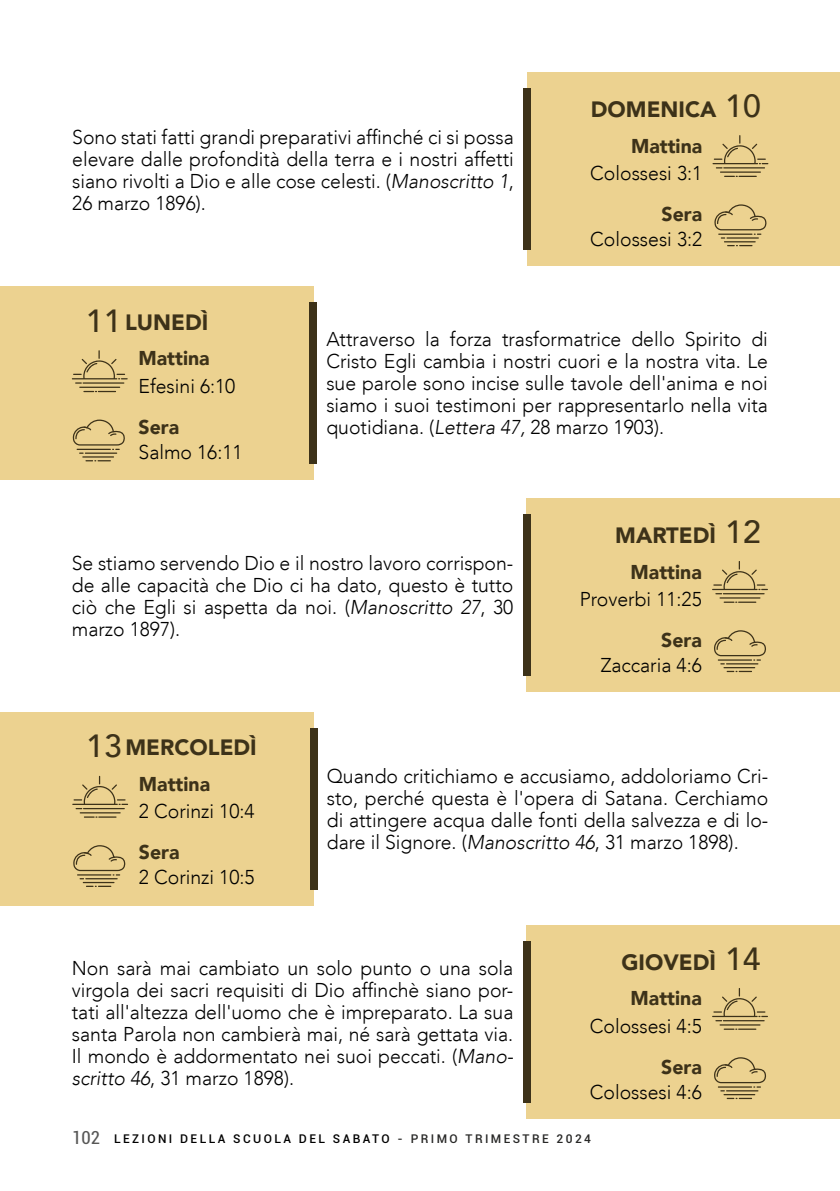
<style>
.page{position:relative;width:840px;height:1191px;background:#fff}
.page>*{position:absolute;margin:0;border:0;box-sizing:border-box;transform-origin:0 0}
.t1{font:500 32px "Avenir LT";color:#3d3219}
.t2{font:900 22px "Avenir LT Std";color:#3d3219}
.t3{font:300 20px/22px "Avenir LT";color:#000;text-align:justify}
.t4{font:900 20px "Avenir LT";color:#3d3219}
.t5{font:500 12px "Roboto";letter-spacing:.2em;color:#000}
.s1{font-style:italic}
.s2{font-weight:400;font-stretch:condensed;font-size:18px;color:#575756}
.s3{color:#282827}
</style>
<div class="page">
<div style="left:0;top:287px;width:313px;height:193px;background:#ecd290"></div>
<div style="left:0;top:712px;width:313px;height:193px;background:#ecd290"></div>
<div style="left:526px;top:498px;width:313px;height:194px;background:#ecd290"></div>
<div style="left:527px;top:73px;width:312px;height:193px;background:#ecd290"></div>
<div style="left:526px;top:925px;width:313px;height:194px;background:#ecd290"></div>
<div style="left:309px;top:303px;width:8px;height:161px;background:#3d3219"></div>
<div style="left:522px;top:514px;width:8px;height:162px;background:#3d3219"></div>
<div style="left:523px;top:89px;width:7px;height:161px;background:#3d3219"></div>
<div style="left:522px;top:941px;width:8px;height:161px;background:#3d3219"></div>
<div style="left:310px;top:728px;width:7px;height:161px;background:#3d3219"></div>
<svg style="left:72px;top:350px;width:56px;height:42px"></svg>
<svg style="left:72px;top:776px;width:56px;height:41px"></svg>
<svg style="left:712px;top:561px;width:55px;height:42px"></svg>
<svg style="left:712px;top:135px;width:56px;height:42px"></svg>
<svg style="left:712px;top:988px;width:55px;height:41px"></svg>
<hr style="left:82px;top:456px;width:32px;height:1px;background:#3d3219">
<svg style="left:85px;top:460px;width:26px;height:1px"></svg>
<svg style="left:73px;top:419px;width:52px;height:35px"></svg>
<hr style="left:83px;top:882px;width:31px;height:1px;background:#3d3219">
<svg style="left:86px;top:885px;width:25px;height:2px"></svg>
<svg style="left:73px;top:845px;width:52px;height:34px"></svg>
<hr style="left:723px;top:667px;width:31px;height:1px;background:#3d3219">
<svg style="left:726px;top:671px;width:25px;height:1px"></svg>
<svg style="left:714px;top:630px;width:51px;height:34px"></svg>
<hr style="left:723px;top:241px;width:32px;height:1px;background:#3d3219">
<svg style="left:727px;top:245px;width:25px;height:1px"></svg>
<svg style="left:714px;top:204px;width:52px;height:35px"></svg>
<hr style="left:723px;top:1094px;width:31px;height:1px;background:#3d3219">
<svg style="left:726px;top:1097px;width:25px;height:2px"></svg>
<svg style="left:714px;top:1057px;width:51px;height:34px"></svg>
<p class="t3" style="left:72px;top:127px;width:443px">Sono stati fatti grandi preparativi affinché ci si possa elevare dalle profondità della terra e i nostri affetti siano rivolti a Dio e alle cose celesti. (<span class="s1">Manoscritto 1</span>, 26 marzo 1896).</p>
<p class="t2" style="left:590px;top:96px;width:127px">DOMENICA</p>
<p class="t4" style="left:630px;top:134px;width:73px">Mattina</p>
<p class="t3" style="left:590px;top:162px;width:113px">Colossesi 3:1</p>
<p class="t4" style="left:661px;top:202px;width:42px">Sera</p>
<p class="t3" style="left:590px;top:228px;width:113px">Colossesi 3:2</p>
<h1 class="t1" style="left:724px;top:87px;width:37px">10</h1>
<h1 class="t1" style="left:86px;top:302px;width:37px">11</h1>
<p class="t2" style="left:125px;top:309px;width:85px">LUNEDÌ</p>
<p class="t4" style="left:138px;top:346px;width:73px">Mattina</p>
<p class="t3" style="left:138px;top:375px;width:98px">Efesini 6:10</p>
<p class="t4" style="left:138px;top:414px;width:42px">Sera</p>
<p class="t3" style="left:138px;top:441px;width:106px">Salmo 16:11</p>
<p class="t3" style="left:326px;top:329px;width:443px">Attraverso la forza trasformatrice dello Spirito di Cristo Egli cambia i nostri cuori e la nostra vita. Le sue parole sono incise sulle tavole dell'anima e noi siamo i suoi testimoni per rappresentarlo nella vita quotidiana. (<span class="s1">Lettera 47,</span> 28 marzo 1903).</p>
<p class="t2" style="left:615px;top:522px;width:102px">MARTEDÌ</p>
<h1 class="t1" style="left:724px;top:513px;width:37px">12</h1>
<p class="t3" style="left:72px;top:552px;width:443px">Se stiamo servendo Dio e il nostro lavoro corrispon&shy;de alle capacità che Dio ci ha dato, questo è tutto ciò che Egli si aspetta da noi. (<span class="s1">Manoscritto 27</span>, 30 marzo 1897).</p>
<h1 class="t1" style="left:86px;top:728px;width:37px">13</h1>
<p class="t2" style="left:125px;top:734px;width:133px">MERCOLEDÌ</p>
<p class="t4" style="left:630px;top:559px;width:73px">Mattina</p>
<p class="t3" style="left:579px;top:588px;width:123px">Proverbi 11:25</p>
<p class="t4" style="left:660px;top:628px;width:42px">Sera</p>
<p class="t3" style="left:600px;top:654px;width:103px">Zaccaria 4:6</p>
<p class="t4" style="left:139px;top:772px;width:73px">Mattina</p>
<p class="t3" style="left:139px;top:800px;width:117px">2 Corinzi 10:4</p>
<p class="t4" style="left:139px;top:840px;width:42px">Sera</p>
<p class="t3" style="left:139px;top:866px;width:117px">2 Corinzi 10:5</p>
<p class="t3" style="left:326px;top:765px;width:443px">Quando critichiamo e accusiamo, addoloriamo Cri&shy;sto, perché questa è l'opera di Satana. Cerchiamo di attingere acqua dalle fonti della salvezza e di lo&shy;dare il Signore. (<span class="s1">Manoscritto 46</span>, 31 marzo 1898).</p>
<p class="t3" style="left:72px;top:957px;width:443px">Non sarà mai cambiato un solo punto o una sola virgola dei sacri requisiti di Dio affinchè siano por&shy;tati all'altezza dell'uomo che è impreparato. La sua santa Parola non cambierà mai, né sarà gettata via.<br>Il mondo è addormentato nei suoi peccati. (<span class="s1">Mano&shy;scritto 46</span>, 31 marzo 1898).</p>
<p class="t2" style="left:621px;top:949px;width:96px">GIOVEDÌ</p>
<p class="t4" style="left:630px;top:986px;width:73px">Mattina</p>
<p class="t3" style="left:589px;top:1015px;width:113px">Colossesi 4:5</p>
<p class="t4" style="left:660px;top:1054px;width:42px">Sera</p>
<p class="t3" style="left:589px;top:1081px;width:113px">Colossesi 4:6</p>
<p class="t5" style="left:72px;top:1130px;width:520px"><span class="s2">102</span> LEZIONI DELLA SCUOLA DEL SABATO <span class="s3">- PRIMO TRIMESTRE 2024</span></p>
<h1 class="t1" style="left:724px;top:940px;width:37px">14</h1>
</div>
